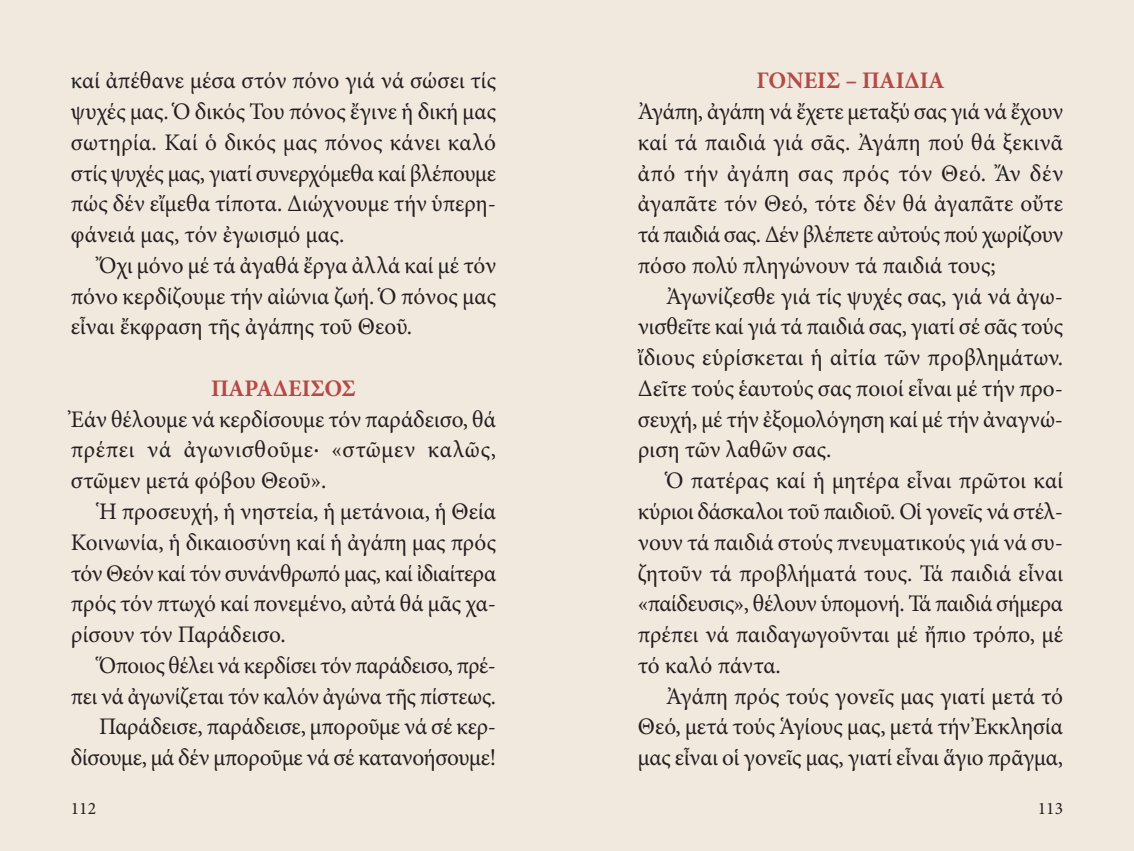
<style>
.page{position:relative;width:1134px;height:851px;background:#fff}
.page>*{position:absolute;margin:0;border:0;box-sizing:border-box;transform-origin:0 0}
.t1{font:23.75px/30.8px "Minion Pro";letter-spacing:-.005em;color:#231f20;text-align:justify}
.t2{font:23.75px/30.8px "Minion Pro";letter-spacing:-.005em;color:#231f20;text-align:right;scale:.96 1}
.t3{font:700 23.75px "Minion Pro";color:#b64847}
.t4{font:17.5px "Minion Pro";color:#231f20}
</style>
<div class="page">
<div style="left:0;top:0;width:1134px;height:850px;background:#f1e9dd"></div>
<p class="t1" style="left:71px;top:67px;width:427px">καί ἀπέθανε μέσα στόν πόνο γιά νά σώσει τίς ψυχές μας. Ὁ δικός Του πόνος ἔγινε ἡ δική μας σωτηρία. Καί ὁ δικός μας πόνος κάνει καλό στίς ψυχές μας, γιατί συνερχόμεθα καί βλέπουμε πώς δέν εἴμεθα τίποτα. Διώχνουμε τήν ὑπερη&shy;φάνειά μας, τόν ἐγωισμό μας.</p>
<p class="t1" style="left:71px;top:252px;width:427px;text-indent:28px">Ὄχι μόνο μέ τά ἀγαθά ἔργα ἀλλά καί μέ τόν πόνο κερδίζουμε τήν αἰώνια ζωή. Ὁ πόνος μας εἶναι ἔκφραση τῆς ἀγάπης τοῦ Θεοῦ.</p>
<p class="t3" style="left:211px;top:379px;width:146px">ΠΑΡΑΔΕΙΣΟΣ</p>
<p class="t1" style="left:71px;top:406px;width:427px">Ἐάν θέλουμε νά κερδίσουμε τόν παράδεισο, θά πρέπει νά ἀγωνισθοῦμε· «στῶμεν καλῶς, στῶμεν μετά φόβου Θεοῦ».</p>
<p class="t1" style="left:71px;top:498px;width:427px;text-indent:28px">Ἡ προσευχή, ἡ νηστεία, ἡ μετάνοια, ἡ Θεία Κοινωνία, ἡ δικαιοσύνη καί ἡ ἀγάπη μας πρός τόν Θεόν καί τόν συνάνθρωπό μας, καί ἰδιαίτερα πρός τόν πτωχό καί πονεμένο, αὐτά θά μᾶς χα&shy;ρίσουν τόν Παράδεισο.</p>
<p class="t2" style="left:71px;top:652px;width:444px">Ὅποιος θέλει νά κερδίσει τόν παράδεισο, πρέ&shy;πει νά ἀγωνίζεται τόν καλόν ἀγώνα τῆς πίστεως.<br>Παράδεισε, παράδεισε, μποροῦμε νά σέ κερ&shy;δίσουμε, μά δέν μποροῦμε νά σέ κατανοήσουμε!</p>
<p class="t3" style="left:756px;top:72px;width:189px">ΓΟΝΕΙΣ – ΠΑΙΔΙΑ</p>
<p class="t1" style="left:638px;top:98px;width:427px">Ἀγάπη, ἀγάπη νά ἔχετε μεταξύ σας γιά νά ἔχουν καί τά παιδιά γιά σᾶς. Ἀγάπη πού θά ξεκινᾶ ἀπό τήν ἀγάπη σας πρός τόν Θεό. Ἄν δέν ἀγαπᾶτε τόν Θεό, τότε δέν θά ἀγαπᾶτε οὔτε τά παιδιά σας. Δέν βλέπετε αὐτούς πού χωρίζουν πόσο πολύ πληγώνουν τά παιδιά τους;</p>
<p class="t1" style="left:638px;top:283px;width:427px;text-indent:28px">Ἀγωνίζεσθε γιά τίς ψυχές σας, γιά νά ἀγω&shy;νισθεῖτε καί γιά τά παιδιά σας, γιατί σέ σᾶς τούς ἴδιους εὑρίσκεται ἡ αἰτία τῶν προβλημάτων.<br>Δεῖτε τούς ἑαυτούς σας ποιοί εἶναι μέ τήν προ&shy;σευχή, μέ τήν ἐξομολόγηση καί μέ τήν ἀναγνώ&shy;ριση τῶν λαθῶν σας.</p>
<p class="t1" style="left:638px;top:467px;width:427px;text-indent:28px">Ὁ πατέρας καί ἡ μητέρα εἶναι πρῶτοι καί κύριοι δάσκαλοι τοῦ παιδιοῦ. Οἱ γονεῖς νά στέλ&shy;νουν τά παιδιά στούς πνευματικούς γιά νά συ&shy;ζητοῦν τά προβλήματά τους. Τά παιδιά εἶναι «παίδευσις», θέλουν ὑπομονή. Τά παιδιά σήμερα πρέπει νά παιδαγωγοῦνται μέ ἤπιο τρόπο, μέ τό καλό πάντα.</p>
<p class="t1" style="left:638px;top:682px;width:427px;text-indent:28px">Ἀγάπη πρός τούς γονεῖς μας γιατί μετά τό Θεό, μετά τούς Ἁγίους μας, μετά τήν Ἐκκλησία μας εἶναι οἱ γονεῖς μας, γιατί εἶναι ἅγιο πρᾶγμα,</p>
<p class="t4" style="left:71px;top:801px;width:27px">112</p>
<p class="t4" style="left:1038px;top:801px;width:27px">113</p>
</div>
